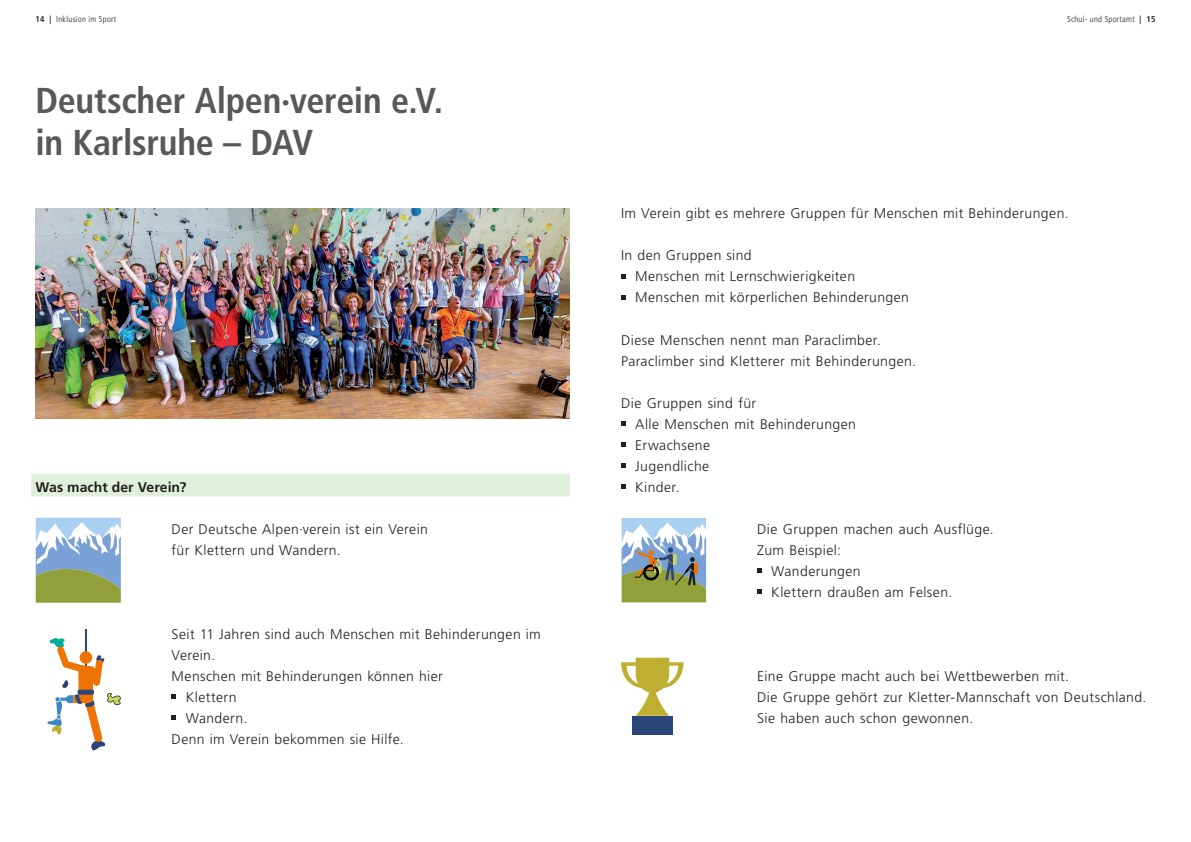
<style>
.page{position:relative;width:1191px;height:842px;background:#fff}
.page>*{position:absolute;margin:0;border:0;box-sizing:border-box;transform-origin:0 0}
.t1{font:700 condensed 36px/42px "Frutiger LT Std";letter-spacing:-.005em;color:#57585a}
.t2{font:300 14px/21px "Frutiger LT Std";letter-spacing:.03em;color:#231f20}
.t3{font:700 14px "Frutiger LT Std";color:#231f20}
.t4{font:300 condensed 8.5px "Frutiger LT Std";letter-spacing:.03em;color:#231f20}
.s1{font-weight:700}
</style>
<div class="page">
<div style="left:31px;top:474px;width:539px;height:23px;background:#e1efdd"></div>
<svg style="left:171px;top:694px;width:5px;height:5px"></svg>
<svg style="left:171px;top:715px;width:5px;height:5px"></svg>
<svg style="left:621px;top:274px;width:5px;height:5px"></svg>
<svg style="left:621px;top:295px;width:5px;height:5px"></svg>
<svg style="left:621px;top:421px;width:5px;height:5px"></svg>
<svg style="left:621px;top:442px;width:5px;height:5px"></svg>
<svg style="left:621px;top:463px;width:5px;height:5px"></svg>
<svg style="left:621px;top:484px;width:5px;height:5px"></svg>
<svg style="left:757px;top:568px;width:5px;height:5px"></svg>
<svg style="left:757px;top:589px;width:5px;height:5px"></svg>
<img style="left:35px;top:209px;width:535px;height:210px">
<svg style="left:36px;top:518px;width:85px;height:85px;background:#9eb6ab"></svg>
<hr style="left:85px;top:629px;width:2px;height:63px;background:#2a457a">
<svg style="left:47px;top:638px;width:74px;height:112px"></svg>
<svg style="left:621px;top:658px;width:62px;height:58px"></svg>
<div style="left:632px;top:716px;width:40px;height:18px;background:#2a457a"></div>
<svg style="left:621px;top:518px;width:85px;height:84px;background:#9cafa1"></svg>
<svg style="left:694px;top:562px;width:4px;height:12px"></svg>
<p class="t4" style="left:35px;top:14px;width:82px"><span class="s1">14 |</span> Inklusion im Sport</p>
<p class="t4" style="left:1067px;top:14px;width:90px">Schul- und Sportamt <span class="s1">| 15</span></p>
<h1 class="t1" style="left:35px;top:80px;width:409px">Deutscher Alpen·verein e.V. in Karlsruhe – DAV</h1>
<p class="t3" style="left:35px;top:478px;width:152px">Was macht der Verein?</p>
<p class="t2" style="left:171px;top:518px;width:258px">Der Deutsche Alpen·verein ist ein Verein für Klettern und Wandern.</p>
<p class="t2" style="left:171px;top:623px;width:371px">Seit 11 Jahren sind auch Menschen mit Behinderungen im</p>
<p class="t2" style="left:171px;top:644px;width:45px">Verein.</p>
<p class="t2" style="left:171px;top:665px;width:273px">Menschen mit Behinderungen können hier</p>
<p class="t2" style="left:186px;top:686px;width:52px">Klettern</p>
<p class="t2" style="left:186px;top:707px;width:63px">Wandern.</p>
<p class="t2" style="left:172px;top:728px;width:234px">Denn im Verein bekommen sie Hilfe.</p>
<p class="t2" style="left:621px;top:203px;width:449px">Im Verein gibt es mehrere Gruppen für Menschen mit Behinderungen.</p>
<p class="t2" style="left:635px;top:245px;width:275px;text-indent:-14px">In den Gruppen sind<br>Menschen mit Lernschwierigkeiten<br>Menschen mit körperlichen Behinderungen</p>
<p class="t2" style="left:621px;top:329px;width:297px">Diese Menschen nennt man Paraclimber.<br>Paraclimber sind Kletterer mit Behinderungen.</p>
<p class="t2" style="left:635px;top:392px;width:222px;text-indent:-14px">Die Gruppen sind für<br>Alle Menschen mit Behinderungen<br>Erwachsene<br>Jugendliche<br>Kinder.</p>
<p class="t2" style="left:757px;top:518px;width:238px">Die Gruppen machen auch Ausflüge.</p>
<p class="t2" style="left:757px;top:539px;width:85px">Zum Beispiel:</p>
<p class="t2" style="left:771px;top:560px;width:91px">Wanderungen</p>
<p class="t2" style="left:771px;top:581px;width:182px">Klettern draußen am Felsen.</p>
<p class="t2" style="left:757px;top:665px;width:391px">Eine Gruppe macht auch bei Wettbewerben mit.<br>Die Gruppe gehört zur Kletter-Mannschaft von Deutschland.<br>Sie haben auch schon gewonnen.</p>
</div>
